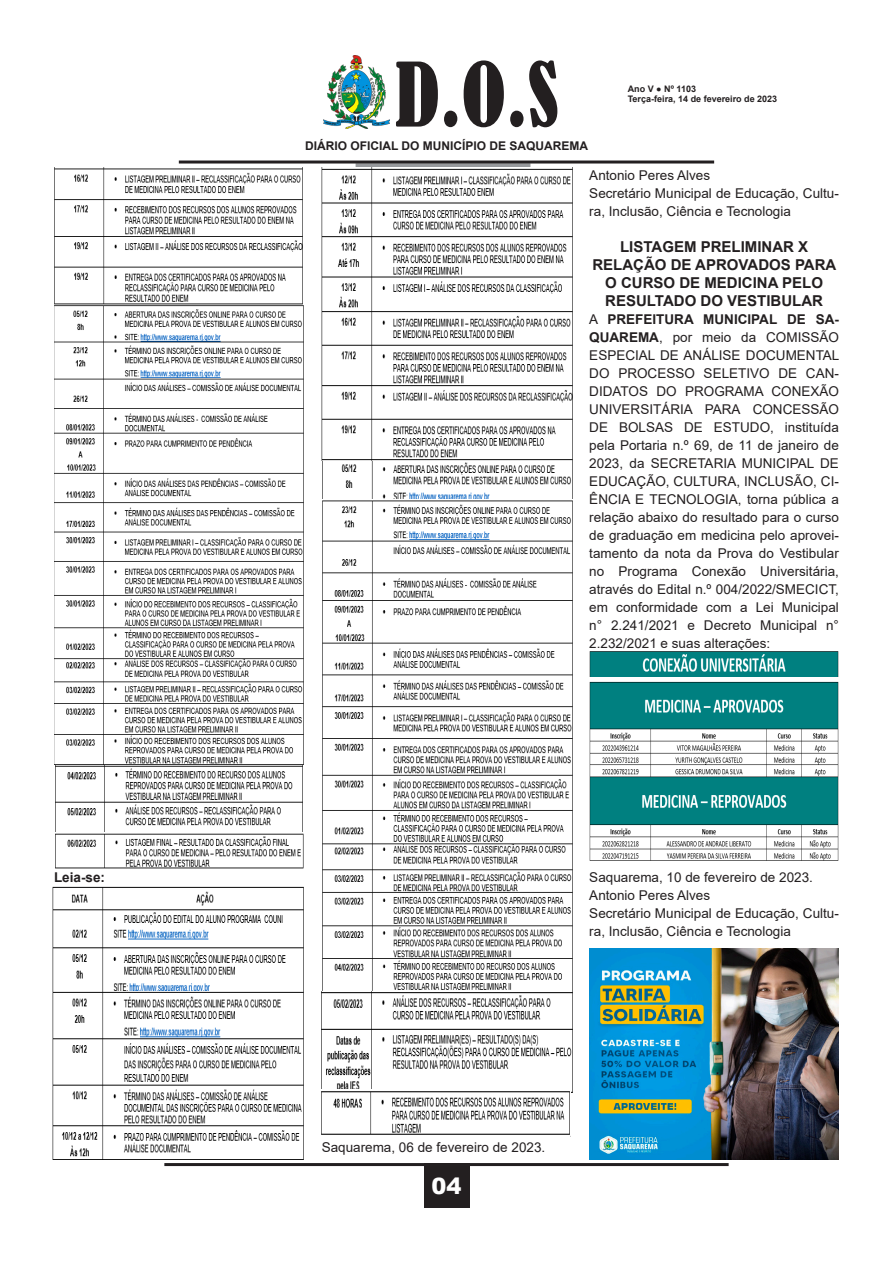
<style>
.page{position:relative;width:893px;height:1263px;background:#fff}
.page>*{position:absolute;margin:0;border:0;box-sizing:border-box;transform-origin:0 0}
.t1{font:condensed 82.5px "Bernard";color:#231f20}
.t2{font:900 22.5px "Arial";color:#fff}
.t3{font:700 15px/18px "Arial";color:#231f20;text-align:center}
.t4{font:13.5px/18px "Arial";color:#231f20}
.t5{font:700 13.5px "Arial";color:#231f20}
.t6{font:700 12px "Arial";color:#231f20}
.t7{font:700 9px/10.8px "Arial";color:#231f20}
.s1{font-weight:700}
</style>
<div class="page">
<hr style="left:164px;top:1163px;width:565px;height:3px;background:#231f20">
<div style="left:424px;top:1163px;width:45px;height:45px;background:#231f20"></div>
<img style="left:324px;top:55px;width:65px;height:73px">
<div style="left:356px;top:163px;width:174px;height:5px;background:#97999c"></div>
<hr style="left:179px;top:161px;width:535px;height:3px;background:#231f20">
<img style="left:54px;top:168px;width:250px;height:701px">
<img style="left:52px;top:886px;width:252px;height:106px">
<img style="left:52px;top:992px;width:252px;height:168px">
<img style="left:322px;top:460px;width:251px;height:39px">
<img style="left:322px;top:500px;width:251px;height:492px">
<img style="left:321px;top:992px;width:252px;height:101px">
<img style="left:321px;top:1089px;width:249px;height:46px">
<img style="left:589px;top:651px;width:250px;height:210px">
<img style="left:322px;top:168px;width:251px;height:292px">
<img style="left:589px;top:948px;width:250px;height:212px">
<p class="t5" style="left:54px;top:868px;width:53px">Leia-se:</p>
<h1 class="t1" style="left:395px;top:47px;width:165px">D.O.S</h1>
<p class="t6" style="left:305px;top:137px;width:285px">DIÁRIO OFICIAL DO MUNICÍPIO DE SAQUAREMA</p>
<p class="t7" style="left:628px;top:83px;width:151px">Ano V ● Nº 1103<br>Terça-feira, 14 de fevereiro de 2023</p>
<p class="t4" style="left:589px;top:166px;width:122px">Antonio Peres Alves</p>
<p class="t4" style="left:589px;top:184px;width:251px">Secretário Municipal de Educação, Cultu&shy;ra, Inclusão, Ciência e Tecnologia</p>
<p class="t3" style="left:620px;top:238px;width:190px">LISTAGEM PRELIMINAR X</p>
<p class="t3" style="left:592px;top:256px;width:245px">RELAÇÃO DE APROVADOS PARA<br>O CURSO DE MEDICINA PELO<br>RESULTADO DO VESTIBULAR</p>
<p class="t4" style="left:589px;top:310px;width:252px;text-align:justify">A <span class="s1">PREFEITURA MUNICIPAL DE SA-QUAREMA</span>, por meio da COMISSÃO ESPECIAL DE ANÁLISE DOCUMENTAL DO PROCESSO SELETIVO DE CAN-DIDATOS DO PROGRAMA CONEXÃO UNIVERSITÁRIA PARA CONCESSÃO DE BOLSAS DE ESTUDO, instituída pela Portaria n.º 69, de 11 de janeiro de 2023, da SECRETARIA MUNICIPAL DE EDUCAÇÃO, CULTURA, INCLUSÃO, CI-ÊNCIA E TECNOLOGIA, torna pública a relação abaixo do resultado para o curso de graduação em medicina pelo aprovei&shy;tamento da nota da Prova do Vestibular no Programa Conexão Universitária, através do Edital n.º 004/2022/SMECICT, em conformidade com a Lei Municipal n° 2.241/2021 e Decreto Municipal n° 2.232/2021 e suas alterações:</p>
<p class="t4" style="left:589px;top:868px;width:225px">Saquarema, 10 de fevereiro de 2023.</p>
<p class="t4" style="left:589px;top:886px;width:122px">Antonio Peres Alves</p>
<p class="t4" style="left:589px;top:904px;width:251px">Secretário Municipal de Educação, Cultu&shy;ra, Inclusão, Ciência e Tecnologia</p>
<p class="t4" style="left:322px;top:1138px;width:225px">Saquarema, 06 de fevereiro de 2023.</p>
<h2 class="t2" style="left:431px;top:1170px;width:32px">04</h2>
</div>
